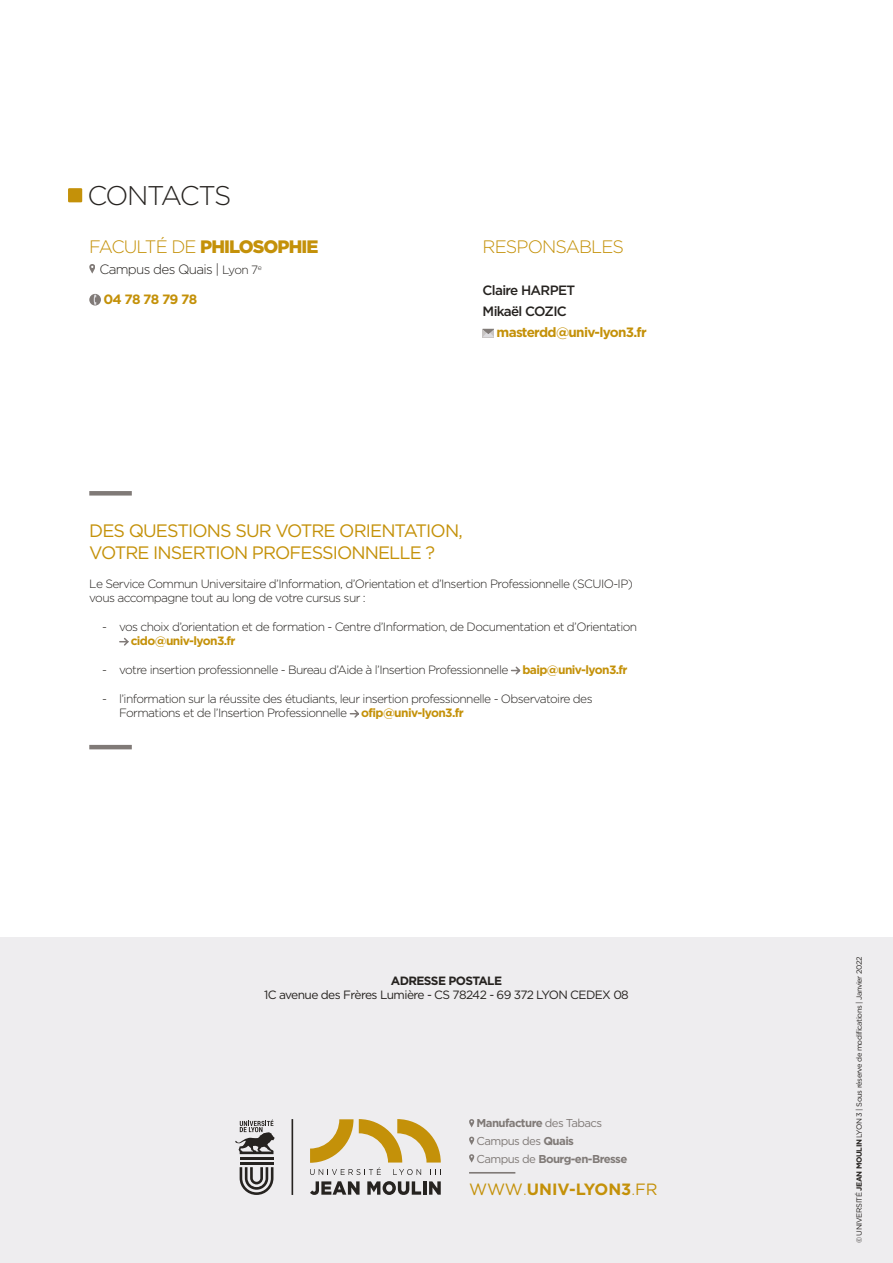
<style>
.page{position:relative;width:893px;height:1263px;background:#fff}
.page>*{position:absolute;margin:0;border:0;box-sizing:border-box;transform-origin:0 0}
.t1{font:300 27px "Gotham";letter-spacing:-.065em;color:#262320}
.t2{font:18px/21.6px "Gotham";letter-spacing:-.05em;color:#c49109}
.t3{font:900 18px "Gotham";letter-spacing:-.05em;color:#c49109}
.t4{font:300 18px "Gotham";letter-spacing:-.05em;color:#c49109}
.t5{font:700 16.35px "Gotham";color:#c49109}
.t6{font:700 13.5px "Gotham";letter-spacing:-.05em;color:#c49109}
.t7{font:500 13.5px/21px "Gotham";letter-spacing:-.05em;color:#262320}
.t8{font:300 13.5px "Gotham";letter-spacing:-.05em;color:#262320}
.t9{font:300 12px/14.4px "Gotham";letter-spacing:-.05em;color:#262320}
.t10{font:12px "Gotham";letter-spacing:-.05em;color:#262320}
.t11{font:700 12px "Gotham";letter-spacing:-.05em;color:#c49109}
.t12{font:700 12px "Gotham";letter-spacing:-.05em;color:#262320}
.t13{font:700 11.4px/17.5px "Gotham";letter-spacing:-.05em;color:#807a77}
.t14{font:7.5px "Gotham";letter-spacing:-.05em;color:#262320}
.s1{font-weight:300}
.s2{font-size:12px}
.s3{font-weight:700;color:#c49109}
.s4{font-weight:400}
.s5{font-weight:700}
</style>
<div class="page">
<svg style="left:89px;top:264px;width:6px;height:10px"></svg>
<div style="left:89px;top:294px;width:12px;height:11px;background:#807a77;border-radius:50%"></div>
<svg style="left:94px;top:294px;width:3px;height:11px"></svg>
<svg style="left:483px;top:329px;width:11px;height:8px"></svg>
<hr style="left:89px;top:491px;width:43px;height:4px;background:#807a77">
<svg style="left:119px;top:637px;width:10px;height:9px"></svg>
<svg style="left:510px;top:666px;width:11px;height:9px"></svg>
<svg style="left:349px;top:710px;width:10px;height:8px"></svg>
<hr style="left:89px;top:745px;width:43px;height:4px;background:#807a77">
<div style="left:68px;top:188px;width:14px;height:14px;background:#c49109"></div>
<div style="left:0;top:937px;width:893px;height:326px;background:#eeedef"></div>
<svg style="left:469px;top:1119px;width:5px;height:8px"></svg>
<svg style="left:469px;top:1137px;width:5px;height:8px"></svg>
<svg style="left:469px;top:1154px;width:5px;height:8px"></svg>
<svg style="left:310px;top:1119px;width:131px;height:56px"></svg>
<svg style="left:310px;top:1181px;width:50px;height:14px"></svg>
<svg style="left:367px;top:1181px;width:54px;height:14px"></svg>
<hr style="left:423px;top:1181px;width:3px;height:14px;background:#262320">
<svg style="left:429px;top:1181px;width:12px;height:14px"></svg>
<hr style="left:292px;top:1119px;width:1px;height:76px;background:#262320">
<svg style="left:240px;top:1167px;width:33px;height:28px"></svg>
<hr style="left:240px;top:1162px;width:33px;height:2px;background:#262320">
<hr style="left:240px;top:1157px;width:33px;height:2px;background:#262320">
<svg style="left:235px;top:1119px;width:40px;height:35px"></svg>
<hr style="left:469px;top:1172px;width:46px;height:1px;background:#807a77">
<h1 class="t1" style="left:88px;top:181px;width:145px">CONTACTS</h1>
<h2 class="t3" style="left:89px;top:236px;width:231px"><span class="s1">FACULTÉ DE</span> PHILOSOPHIE</h2>
<p class="t8" style="left:99px;top:261px;width:164px">Campus des Quais | <span class="s2">Lyon 7</span><sup>e</sup></p>
<p class="t6" style="left:103px;top:292px;width:95px">04 78 78 79 78</p>
<h2 class="t4" style="left:483px;top:236px;width:143px">RESPONSABLES</h2>
<p class="t7" style="left:483px;top:279px;width:94px">Claire HARPET<br>Mikaël COZIC</p>
<p class="t6" style="left:496px;top:324px;width:152px">masterdd@univ-lyon3.fr</p>
<h2 class="t2" style="left:89px;top:520px;width:375px">DES QUESTIONS SUR VOTRE ORIENTATION,<br>VOTRE INSERTION PROFESSIONNELLE ?</h2>
<p class="t9" style="left:89px;top:576px;width:545px">Le Service Commun Universitaire d’Information, d’Orientation et d’Insertion Professionnelle (SCUIO-IP) vous accompagne tout au long de votre cursus sur :</p>
<p class="t9" style="left:102px;top:619px;width:537px">- vos choix d’orientation et de formation - Centre d’Information, de Documentation et d’Orientation</p>
<p class="t11" style="left:131px;top:634px;width:106px">cido@univ-lyon3.fr</p>
<p class="t9" style="left:102px;top:662px;width:527px">- votre insertion professionnelle - Bureau d’Aide à l’Insertion Professionnelle <span class="s3">baip@univ-lyon3.fr</span></p>
<p class="t9" style="left:119px;top:691px;width:475px;text-indent:-17px">- l’information sur la réussite des étudiants, leur insertion professionnelle - Observatoire des<br>Formations et de l’Insertion Professionnelle <span class="s3">ofip@univ-lyon3.fr</span></p>
<p class="t12" style="left:391px;top:974px;width:113px">ADRESSE POSTALE</p>
<p class="t10" style="left:264px;top:988px;width:366px">1C avenue des Frères Lumière - CS 78242 - 69 372 LYON CEDEX 08</p>
<p class="t13" style="left:477px;top:1114px;width:152px">Manufacture <span class="s4">des Tabacs<br>Campus des</span> Quais<br><span class="s4">Campus de</span> Bourg-en-Bresse</p>
<h3 class="t5" style="left:469px;top:1180px;width:190px"><span class="s4">WWW</span><span class="s1">.</span>UNIV-LYON3<span class="s1">.</span><span class="s4">FR</span></h3>
<p class="t14" style="left:855px;top:1243px;width:288px;rotate:-90deg">© UNIVERSITÉ <span class="s5">JEAN MOULIN</span> LYON 3 | Sous réserve de modifications | Janvier 2022</p>
</div>
